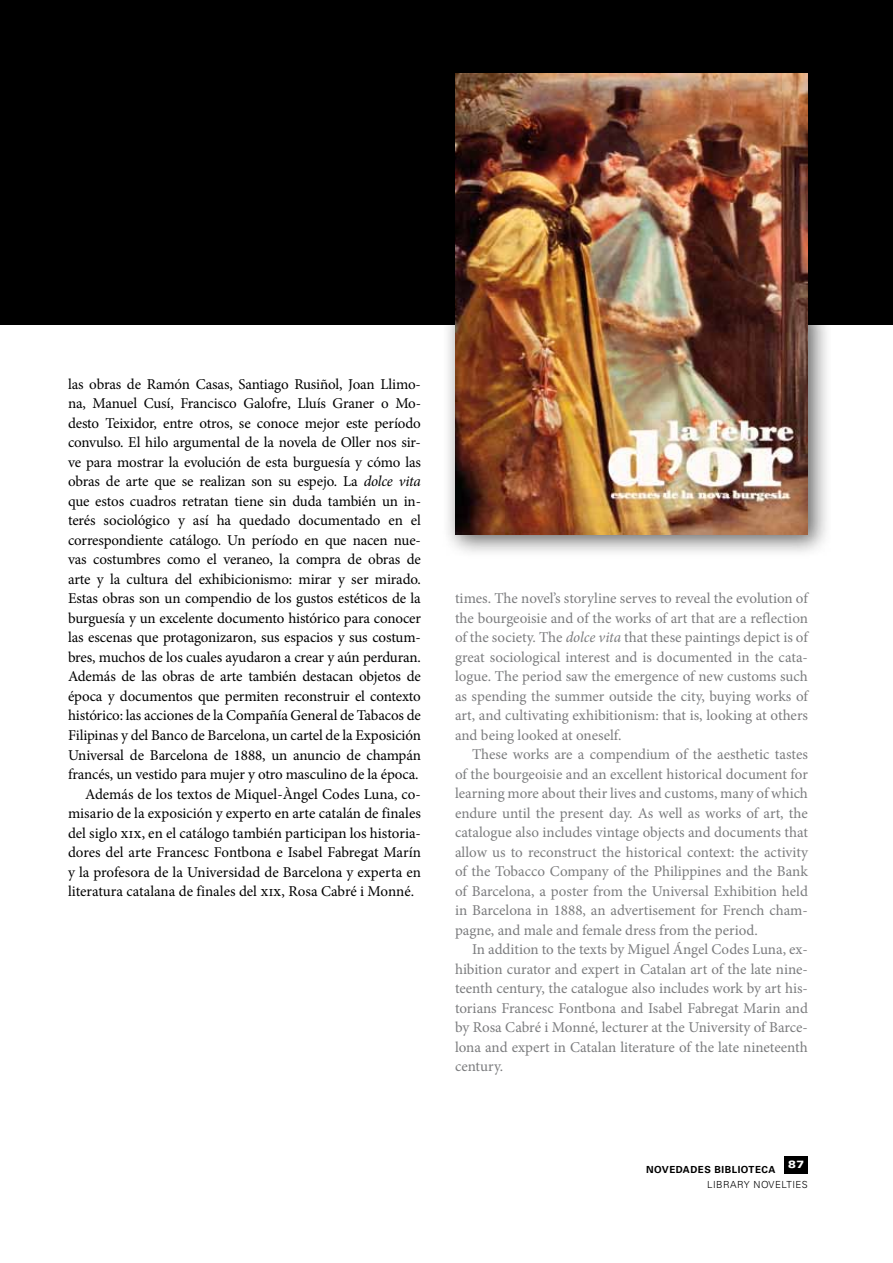
<style>
.page{position:relative;width:893px;height:1263px;background:#fff}
.page>*{position:absolute;margin:0;border:0;box-sizing:border-box;transform-origin:0 0}
.t1{font:15px "Minion Pro";letter-spacing:-.01em;color:#000}
.t2{font:15px/19.5px "Minion Pro";color:#7b7c7e;text-align:justify}
.t3{font:900 expanded 10.5px "Univers LT Std";color:#fff}
.t4{font:700 9.75px "Univers LT Std";letter-spacing:.05em;color:#000}
.t5{font:300 9.75px "Univers LT Std";letter-spacing:.05em;color:#000}
.s1{font-style:italic}
</style>
<div class="page">
<div style="left:784px;top:1157px;width:24px;height:17px;background:#000"></div>
<div style="left:442px;top:297px;width:390px;height:262px;background:#000;opacity:.6"></div>
<div style="left:0;top:0;width:893px;height:324px;background:#000"></div>
<img style="left:455px;top:73px;width:353px;height:461px">
<p class="t1" style="left:68px;top:374px;width:354px">las obras de Ramón Casas, Santiago Rusiñol, Joan Llimo-</p>
<p class="t1" style="left:68px;top:394px;width:354px">na, Manuel Cusí, Francisco Galofre, Lluís Graner o Mo-</p>
<p class="t1" style="left:68px;top:413px;width:354px">desto Teixidor, entre otros, se conoce mejor este período</p>
<p class="t1" style="left:68px;top:433px;width:354px">convulso. El hilo argumental de la novela de Oller nos sir-</p>
<p class="t1" style="left:68px;top:452px;width:354px">ve para mostrar la evolución de esta burguesía y cómo las</p>
<p class="t1" style="left:68px;top:472px;width:354px">obras de arte que se realizan son su espejo. La <span class="s1">dolce vita</span></p>
<p class="t1" style="left:68px;top:491px;width:354px">que estos cuadros retratan tiene sin duda también un in-</p>
<p class="t1" style="left:68px;top:511px;width:354px">terés sociológico y así ha quedado documentado en el</p>
<p class="t1" style="left:68px;top:530px;width:354px">correspondiente catálogo. Un período en que nacen nue-</p>
<p class="t1" style="left:68px;top:550px;width:354px">vas costumbres como el veraneo, la compra de obras de</p>
<p class="t1" style="left:68px;top:569px;width:354px">arte y la cultura del exhibicionismo: mirar y ser mirado.</p>
<p class="t1" style="left:68px;top:589px;width:354px">Estas obras son un compendio de los gustos estéticos de la</p>
<p class="t1" style="left:68px;top:608px;width:354px">burguesía y un excelente documento histórico para conocer</p>
<p class="t1" style="left:68px;top:628px;width:354px">las escenas que protagonizaron, sus espacios y sus costum-</p>
<p class="t1" style="left:68px;top:647px;width:354px">bres, muchos de los cuales ayudaron a crear y aún perduran.</p>
<p class="t1" style="left:68px;top:667px;width:354px">Además de las obras de arte también destacan objetos de</p>
<p class="t1" style="left:68px;top:686px;width:354px">época y documentos que permiten reconstruir el contexto</p>
<p class="t1" style="left:68px;top:706px;width:354px">histórico: las acciones de la Compañía General de Tabacos de</p>
<p class="t1" style="left:68px;top:725px;width:354px">Filipinas y del Banco de Barcelona, un cartel de la Exposición</p>
<p class="t1" style="left:68px;top:745px;width:354px">Universal de Barcelona de 1888, un anuncio de champán</p>
<p class="t1" style="left:68px;top:764px;width:352px">francés, un vestido para mujer y otro masculino de la época.</p>
<p class="t1" style="left:85px;top:784px;width:337px">Además de los textos de Miquel-Àngel Codes Luna, co-</p>
<p class="t1" style="left:68px;top:803px;width:354px">misario de la exposición y experto en arte catalán de finales</p>
<p class="t1" style="left:68px;top:823px;width:354px">del siglo xix, en el catálogo también participan los historia-</p>
<p class="t1" style="left:68px;top:842px;width:354px">dores del arte Francesc Fontbona e Isabel Fabregat Marín</p>
<p class="t1" style="left:68px;top:862px;width:354px">y la profesora de la Universidad de Barcelona y experta en</p>
<p class="t1" style="left:68px;top:881px;width:348px">literatura catalana de finales del xix, Rosa Cabré i Monné.</p>
<p class="t2" style="left:455px;top:589px;width:354px">times. The novel’s storyline serves to reveal the evolution of the bourgeoisie and of the works of art that are a reflection of the society. The <span class="s1">dolce vita</span> that these paintings depict is of great sociological interest and is documented in the cata&shy;logue. The period saw the emergence of new customs such as spending the summer outside the city, buying works of art, and cultivating exhibitionism: that is, looking at others and being looked at oneself.</p>
<p class="t2" style="left:455px;top:745px;width:354px;text-indent:17px">These works are a compendium of the aesthetic tastes of the bourgeoisie and an excellent historical document for learning more about their lives and customs, many of which endure until the present day. As well as works of art, the catalogue also includes vintage objects and documents that allow us to reconstruct the historical context: the activity of the Tobacco Company of the Philippines and the Bank of Barcelona, a poster from the Universal Exhibition held in Barcelona in 1888, an advertisement for French cham&shy;pagne, and male and female dress from the period.</p>
<p class="t2" style="left:455px;top:940px;width:354px;text-indent:17px">In addition to the texts by Miguel Ángel Codes Luna, ex&shy;hibition curator and expert in Catalan art of the late nine&shy;teenth century, the catalogue also includes work by art his&shy;torians Francesc Fontbona and Isabel Fabregat Marin and by Rosa Cabré i Monné, lecturer at the University of Barce&shy;lona and expert in Catalan literature of the late nineteenth century.</p>
<p class="t3" style="left:788px;top:1158px;width:18px">87</p>
<p class="t5" style="left:707px;top:1179px;width:102px">LIBRARY NOVELTIES</p>
<p class="t4" style="left:646px;top:1164px;width:131px">NOVEDADES BIBLIOTECA</p>
</div>
